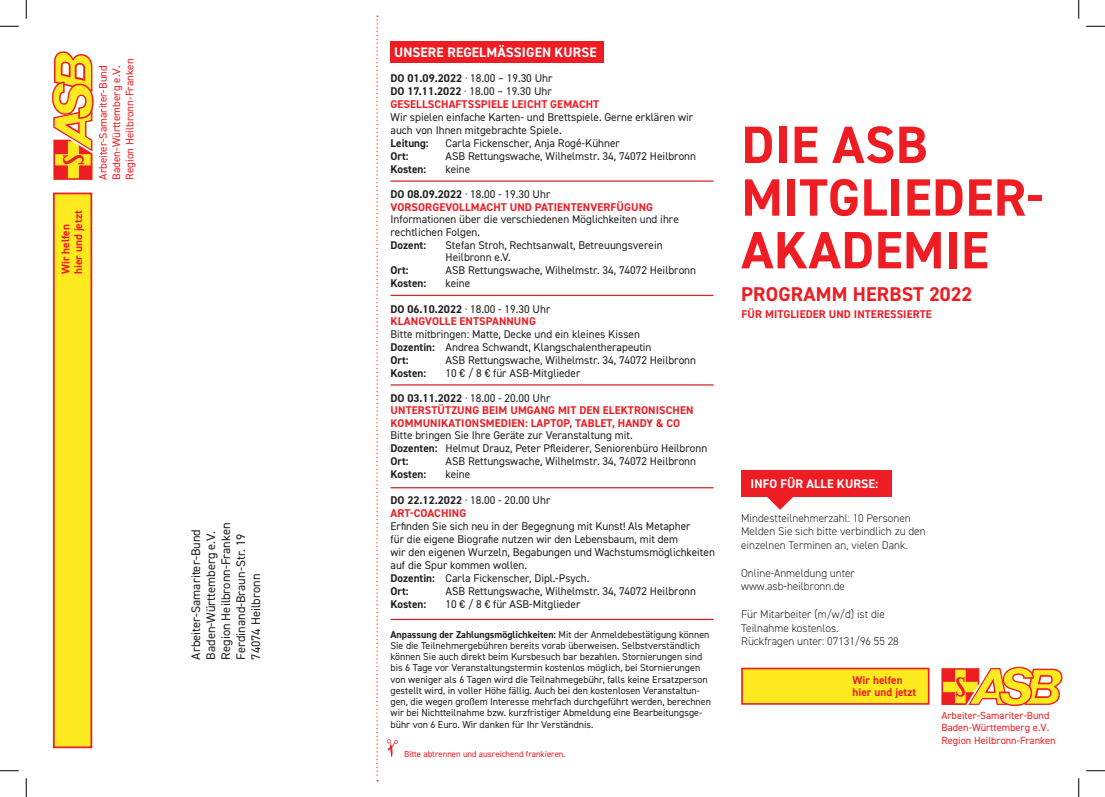
<style>
.page{position:relative;width:1105px;height:797px;background:#fff}
.page>*{position:absolute;margin:0;border:0;box-sizing:border-box;transform-origin:0 0}
.t1{font:700 52.62px/52.6px "DIN2014";letter-spacing:.01em;color:#ee1d23}
.t2{font:700 20px "DIN2014";letter-spacing:.01em;color:#ee1d23}
.t3{font:700 13.75px "DIN2014";letter-spacing:.01em;color:#fff}
.t4{font:12.5px/15px "DIN2014";color:#231f20}
.t5{font:700 12.5px "DIN2014";letter-spacing:.01em;color:#fff}
.t6{font:11.25px/13px "DIN2014";color:#231f20}
.t7{font:700 11.25px/12.5px "DIN2014";letter-spacing:.01em;color:#ee1d23}
.t8{font:300 11.25px/13.8px "DIN2014";color:#231f20}
.t9{font:700 11.25px "DIN2014";color:#231f20}
.t10{font:11px/13.2px "DIN2014";color:#ee1d23}
.t11{font:10.38px/12.5px "DIN2014";color:#ee1d23}
.t12{font:10px/11.2px "DIN2014";color:#231f20}
.t13{font:8.75px "DIN2014";color:#ee1d23}
.s1{color:#231f20}
.s2{font-weight:400;color:#231f20}
.s3{font-weight:700}
.s4{font-weight:700;color:#ee1d23}
</style>
<div class="page">
<svg style="left:376px;top:16px;width:2px;height:765px"></svg>
<div style="left:53px;top:192px;width:39px;height:556px;background:#ffea1f;border:2px solid #ee1d23"></div>
<div style="left:741px;top:667px;width:188px;height:37px;background:#ffea1f;border:2px solid #ee1d23"></div>
<svg style="left:52px;top:51px;width:42px;height:129px"></svg>
<svg style="left:941px;top:666px;width:122px;height:40px"></svg>
<svg style="left:387px;top:739px;width:11px;height:18px"></svg>
<div style="left:741px;top:470px;width:150px;height:27px;background:#ee1d23"></div>
<svg style="left:767px;top:497px;width:26px;height:13px"></svg>
<div style="left:391px;top:41px;width:213px;height:21px;background:#ee1d23"></div>
<hr style="left:391px;top:180px;width:323px;height:2px;background:#d1232a">
<hr style="left:391px;top:295px;width:323px;height:1px;background:#d1232a">
<hr style="left:391px;top:384px;width:323px;height:1px;background:#d1232a">
<hr style="left:391px;top:487px;width:323px;height:1px;background:#d1232a">
<hr style="left:391px;top:619px;width:323px;height:1px;background:#d1232a">
<svg style="left:0;top:25px;width:19px;height:2px"></svg>
<svg style="left:1086px;top:25px;width:19px;height:2px"></svg>
<svg style="left:0;top:770px;width:19px;height:1px"></svg>
<svg style="left:1086px;top:770px;width:19px;height:1px"></svg>
<svg style="left:25px;top:0;width:2px;height:19px"></svg>
<svg style="left:25px;top:778px;width:2px;height:19px"></svg>
<svg style="left:1078px;top:0;width:1px;height:19px"></svg>
<svg style="left:1078px;top:778px;width:1px;height:19px"></svg>
<p class="t7" style="left:59px;top:274px;width:65px;rotate:-90deg">Wir helfen hier und jetzt</p>
<p class="t10" style="left:96px;top:180px;width:123px;rotate:-90deg">Arbeiter-Samariter-Bund<br>Baden-Württemberg e.V.<br>Region Heilbronn-Franken</p>
<p class="t4" style="left:188px;top:659px;width:138px;rotate:-90deg">Arbeiter-Samariter-Bund<br>Baden-Württemberg e.V.<br>Region Heilbronn-Franken<br>Ferdinand-Braun-Str. 19<br>74074 Heilbronn</p>
<p class="t3" style="left:394px;top:43px;width:204px">UNSERE REGELMÄSSIGEN KURSE</p>
<p class="t7" style="left:391px;top:72px;width:210px;line-height:13px"><span class="s1">DO 01.09.2022</span> <span class="s2">· 18.00 – 19.30 Uhr<br></span><span class="s1">DO 17.11.2022</span> <span class="s2">· 18.00 – 19.30 Uhr<br></span>GESELLSCHAFTSSPIELE LEICHT GEMACHT</p>
<p class="t6" style="left:391px;top:111px;width:304px">Wir spielen einfache Karten- und Brettspiele. Gerne erklären wir auch von Ihnen mitgebrachte Spiele.</p>
<p class="t9" style="left:391px;top:136px;width:40px">Leitung:</p>
<p class="t6" style="left:446px;top:137px;width:176px">Carla Fickenscher, Anja Rogé-Kühner</p>
<p class="t9" style="left:391px;top:149px;width:20px">Ort:</p>
<p class="t6" style="left:446px;top:150px;width:252px">ASB Rettungswache, Wilhelmstr. 34, 74072 Heilbronn</p>
<p class="t9" style="left:391px;top:162px;width:37px">Kosten:</p>
<p class="t6" style="left:446px;top:163px;width:26px">keine</p>
<p class="t7" style="left:391px;top:188px;width:264px"><span class="s1">DO 08.09.2022</span> <span class="s2">· 18.00 - 19.30 Uhr<br></span>VORSORGEVOLLMACHT UND PATIENTENVERFÜGUNG</p>
<p class="t6" style="left:391px;top:213px;width:290px;line-height:12.5px">Informationen über die verschiedenen Möglichkeiten und ihre rechtlichen Folgen.</p>
<p class="t9" style="left:391px;top:237px;width:37px">Dozent:</p>
<p class="t6" style="left:446px;top:238px;width:219px;line-height:12.5px">Stefan Stroh, Rechtsanwalt, Betreuungsverein<br>Heilbronn e.V.</p>
<p class="t9" style="left:391px;top:263px;width:20px">Ort:</p>
<p class="t6" style="left:446px;top:264px;width:252px">ASB Rettungswache, Wilhelmstr. 34, 74072 Heilbronn</p>
<p class="t9" style="left:391px;top:276px;width:37px">Kosten:</p>
<p class="t6" style="left:446px;top:277px;width:26px">keine</p>
<p class="t7" style="left:391px;top:302px;width:161px"><span class="s1">DO 06.10.2022</span> <span class="s2">· 18.00 - 19.30 Uhr<br></span>KLANGVOLLE ENTSPANNUNG</p>
<p class="t6" style="left:391px;top:327px;width:262px">Bitte mitbringen: Matte, Decke und ein kleines Kissen<br><span class="s3">Dozentin:</span> Andrea Schwandt, Klangschalentherapeutin<br><span class="s3">Ort:</span></p>
<p class="t6" style="left:446px;top:353px;width:252px">ASB Rettungswache, Wilhelmstr. 34, 74072 Heilbronn</p>
<p class="t9" style="left:391px;top:365px;width:37px">Kosten:</p>
<p class="t6" style="left:446px;top:366px;width:136px">10 € / 8 € für ASB-Mitglieder</p>
<p class="t7" style="left:391px;top:391px;width:304px"><span class="s1">DO 03.11.2022</span> <span class="s2">· 18.00 - 20.00 Uhr<br></span>UNTERSTÜTZUNG BEIM UMGANG MIT DEN ELEKTRONISCHEN<br>KOMMUNIKATIONSMEDIEN: LAPTOP, TABLET, HANDY &amp; CO</p>
<p class="t6" style="left:391px;top:429px;width:318px">Bitte bringen Sie Ihre Geräte zur Veranstaltung mit.<br><span class="s3">Dozenten:</span> Helmut Drauz, Peter Pfleiderer, Seniorenbüro Heilbronn<br><span class="s3">Ort:</span></p>
<p class="t6" style="left:446px;top:455px;width:252px">ASB Rettungswache, Wilhelmstr. 34, 74072 Heilbronn</p>
<p class="t9" style="left:391px;top:467px;width:37px">Kosten:</p>
<p class="t6" style="left:446px;top:468px;width:26px">keine</p>
<p class="t6" style="left:391px;top:493px;width:161px"><span class="s3">DO 22.12.2022</span> · 18.00 - 20.00 Uhr<br><span class="s4">ART-COACHING</span></p>
<p class="t6" style="left:391px;top:519px;width:326px">Erfinden Sie sich neu in der Begegnung mit Kunst! Als Metapher<br>für die eigene Biografie nutzen wir den Lebensbaum, mit dem<br>wir den eigenen Wurzeln, Begabungen und Wachstumsmöglichkeiten auf die Spur kommen wollen.<br><span class="s3">Dozentin:</span> Carla Fickenscher, Dipl.-Psych.<br><span class="s3">Ort:</span></p>
<p class="t6" style="left:446px;top:584px;width:252px">ASB Rettungswache, Wilhelmstr. 34, 74072 Heilbronn</p>
<p class="t9" style="left:391px;top:596px;width:37px">Kosten:</p>
<p class="t6" style="left:446px;top:597px;width:136px">10 € / 8 € für ASB-Mitglieder</p>
<p class="t12" style="left:391px;top:628px;width:322px"><span class="s3">Anpassung der Zahlungsmöglichkeiten:</span> Mit der Anmeldebestätigung können Sie die Teilnehmergebühren bereits vorab überweisen. Selbstverständlich können Sie auch direkt beim Kursbesuch bar bezahlen. Stornierungen sind bis 6 Tage vor Veranstaltungstermin kostenlos möglich, bei Stornierungen von weniger als 6 Tagen wird die Teilnahmegebühr, falls keine Ersatzperson gestellt wird, in voller Höhe fällig. Auch bei den kostenlosen Veranstaltun&shy;gen, die wegen großem Interesse mehrfach durchgeführt werden, berechnen wir bei Nichtteilnahme bzw. kurzfristiger Abmeldung eine Bearbeitungsge&shy;bühr von 6 Euro. Wir danken für Ihr Verständnis.</p>
<p class="t13" style="left:404px;top:748px;width:163px">Bitte abtrennen und ausreichend frankieren.</p>
<h1 class="t1" style="left:741px;top:118px;width:303px">DIE ASB<br>MITGLIEDER-<br>AKADEMIE</h1>
<h2 class="t2" style="left:741px;top:281px;width:232px">PROGRAMM HERBST 2022</h2>
<p class="t7" style="left:742px;top:308px;width:192px">FÜR MITGLIEDER UND INTERESSIERTE</p>
<p class="t5" style="left:751px;top:475px;width:129px">INFO FÜR ALLE KURSE:</p>
<p class="t8" style="left:741px;top:511px;width:186px">Mindestteilnehmerzahl: 10 Personen<br>Melden Sie sich bitte verbindlich zu den einzelnen Terminen an, vielen Dank.</p>
<p class="t8" style="left:741px;top:566px;width:115px">Online-Anmeldung unter www.asb-heilbronn.de</p>
<p class="t8" style="left:741px;top:607px;width:159px">Für Mitarbeiter (m/w/d) ist die<br>Teilnahme kostenlos.<br>Rückfragen unter: 07131/96 55 28</p>
<p class="t7" style="left:852px;top:673px;width:65px">Wir helfen hier und jetzt</p>
<p class="t11" style="left:941px;top:708px;width:116px">Arbeiter-Samariter-Bund<br>Baden-Württemberg e.V.<br>Region Heilbronn-Franken</p>
</div>
